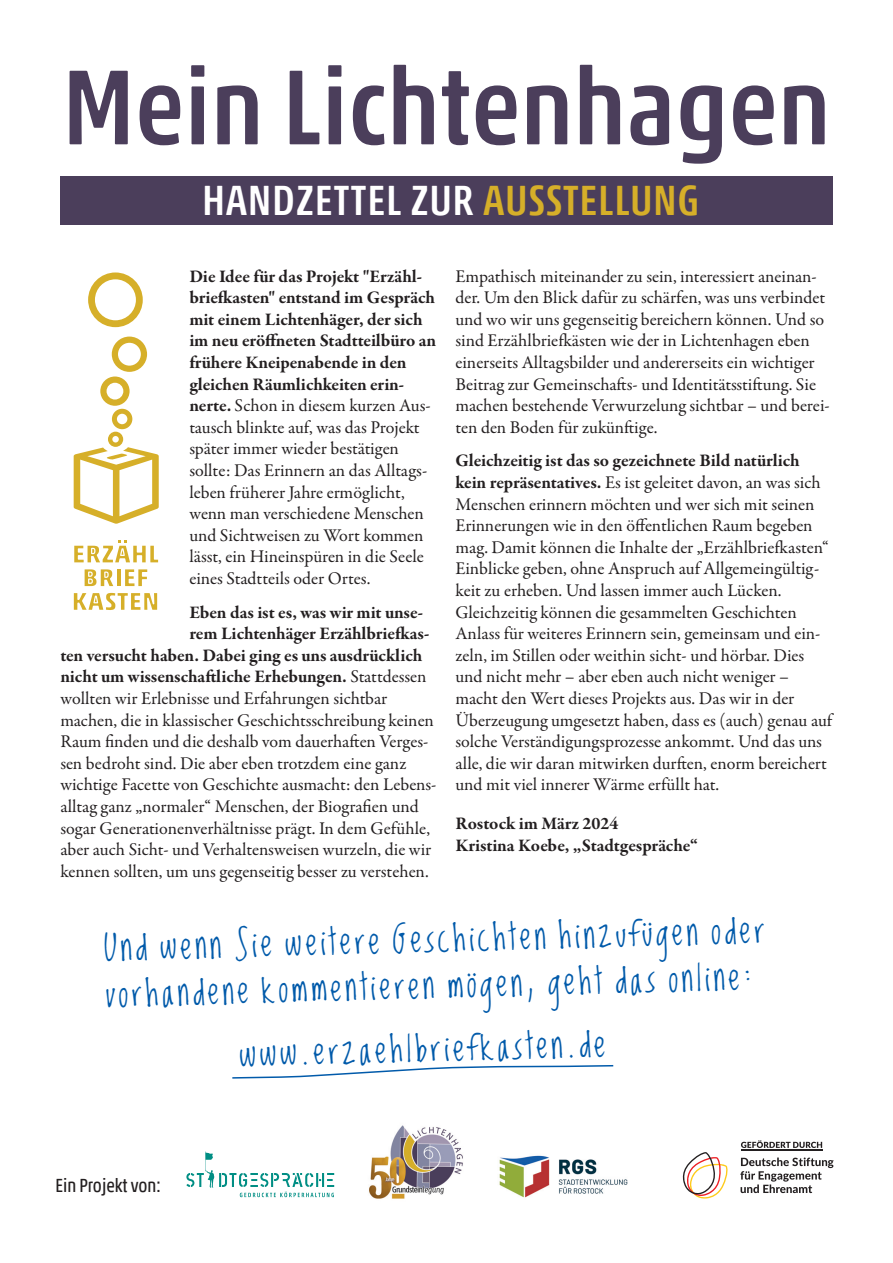
<style>
.page{position:relative;width:893px;height:1263px;background:#fff}
.page>*{position:absolute;margin:0;border:0;box-sizing:border-box;transform-origin:0 0}
.t1{font:500 condensed 108.15px "Akko Pro";letter-spacing:.01em;color:#4b3e5b}
.t2{font:500 condensed 42.45px "Akko Pro";letter-spacing:.03em;color:#fff}
.t3{font:36px/45.9px "Lovedbythe King";color:#015aaa}
.t4{font:condensed 19.05px "Akko Pro";color:#231f20}
.t5{font:18px/21.6px "Garamond Premr Pro";color:#231f20}
.t6{font:700 18px/21.6px "Garamond Premr Pro";letter-spacing:-.005em;color:#231f20}
.s1{color:#d6af29}
.s2{font-weight:700}
.s3{font-weight:400}
</style>
<div class="page">
<div style="left:60px;top:176px;width:773px;height:48px;background:#4b3e5b"></div>
<svg style="left:186px;top:1151px;width:148px;height:46px"></svg>
<svg style="left:682px;top:1152px;width:46px;height:46px"></svg>
<svg style="left:740px;top:1157px;width:93px;height:36px"></svg>
<svg style="left:741px;top:1140px;width:81px;height:8px"></svg>
<hr style="left:741px;top:1149px;width:81px;height:1px;background:#231f20">
<img style="left:369px;top:1125px;width:94px;height:74px">
<img style="left:499px;top:1155px;width:129px;height:43px">
<svg style="left:74px;top:541px;width:84px;height:21px"></svg>
<svg style="left:85px;top:569px;width:28px;height:17px"></svg>
<hr style="left:117px;top:569px;width:3px;height:17px;background:#d6af29">
<svg style="left:125px;top:569px;width:22px;height:17px"></svg>
<svg style="left:74px;top:593px;width:83px;height:17px"></svg>
<svg style="left:74px;top:337px;width:85px;height:187px"></svg>
<svg style="left:88px;top:272px;width:55px;height:55px"></svg>
<svg style="left:232px;top:1065px;width:382px;height:14px"></svg>
<p class="t1" style="left:63px;top:40px;width:768px">Mein Lichtenhagen</p>
<p class="t2" style="left:202px;top:174px;width:498px">HANDZETTEL ZUR <span class="s1">AUSSTELLUNG</span></p>
<p class="t5" style="left:189px;top:267px;width:248px"><span class="s2">Die Idee für das Projekt "Erzähl&shy;briefkasten" entstand im Gespräch mit einem Lichtenhäger, der sich im neu eröffneten Stadtteilbüro an frühere Kneipenabende in den gleichen Räumlichkeiten erin&shy;nerte.</span> Schon in diesem kurzen Aus&shy;tausch blinkte auf, was das Projekt später immer wieder bestätigen sollte: Das Erinnern an das Alltags&shy;leben früherer Jahre ermöglicht, wenn man verschiedene Menschen und Sichtweisen zu Wort kommen lässt, ein Hineinspüren in die Seele eines Stadtteils oder Ortes.</p>
<p class="t6" style="left:189px;top:603px;width:235px">Eben das ist es, was wir mit unse-</p>
<p class="t6" style="left:189px;top:624px;width:242px">rem Lichtenhäger Erzählbriefkas-</p>
<p class="t6" style="left:60px;top:646px;width:364px">ten versucht haben. Dabei ging es uns ausdrücklich</p>
<p class="t6" style="left:60px;top:668px;width:368px">nicht um wissenschaftliche Erhebungen. <span class="s3">Stattdessen</span></p>
<p class="t5" style="left:60px;top:689px;width:328px">wollten wir Erlebnisse und Erfahrungen sichtbar</p>
<p class="t5" style="left:60px;top:711px;width:375px">machen, die in klassischer Geschichtsschreibung keinen</p>
<p class="t5" style="left:60px;top:732px;width:369px">Raum finden und die deshalb vom dauerhaften Verges-</p>
<p class="t5" style="left:60px;top:754px;width:348px">sen bedroht sind. Die aber eben trotzdem eine ganz</p>
<p class="t5" style="left:60px;top:776px;width:378px">wichtige Facette von Geschichte ausmacht: den Lebens-</p>
<p class="t5" style="left:60px;top:797px;width:360px">alltag ganz „normaler“ Menschen, der Biografien und</p>
<p class="t5" style="left:60px;top:819px;width:371px">sogar Generationenverhältnisse prägt. In dem Gefühle,</p>
<p class="t5" style="left:60px;top:840px;width:372px">aber auch Sicht- und Verhaltensweisen wurzeln, die wir</p>
<p class="t5" style="left:60px;top:862px;width:370px">kennen sollten, um uns gegenseitig besser zu verstehen.</p>
<p class="t5" style="left:455px;top:267px;width:376px">Empathisch miteinander zu sein, interessiert aneinan&shy;der. Um den Blick dafür zu schärfen, was uns verbindet und wo wir uns gegenseitig bereichern können. Und so sind Erzählbriefkästen wie der in Lichtenhagen eben einerseits Alltagsbilder und andererseits ein wichtiger Beitrag zur Gemeinschafts- und Identitätsstiftung. Sie machen bestehende Verwurzelung sichtbar – und berei&shy;ten den Boden für zukünftige.</p>
<p class="t5" style="left:455px;top:452px;width:378px"><span class="s2">Gleichzeitig ist das so gezeichnete Bild natürlich kein repräsentatives.</span> Es ist geleitet davon, an was sich Menschen erinnern möchten und wer sich mit seinen Erinnerungen wie in den öffentlichen Raum begeben mag. Damit können die Inhalte der „Erzählbriefkasten“ Einblicke geben, ohne Anspruch auf Allgemeingültig&shy;keit zu erheben. Und lassen immer auch Lücken.<br>Gleichzeitig können die gesammelten Geschichten Anlass für weiteres Erinnern sein, gemeinsam und ein&shy;zeln, im Stillen oder weithin sicht- und hörbar. Dies und nicht mehr – aber eben auch nicht weniger – macht den Wert dieses Projekts aus. Das wir in der Überzeugung umgesetzt haben, dass es (auch) genau auf solche Verständigungsprozesse ankommt. Und das uns alle, die wir daran mitwirken durften, enorm bereichert und mit viel innerer Wärme erfüllt hat.</p>
<p class="t6" style="left:455px;top:814px;width:244px">Rostock im März 2024<br>Kristina Koebe, „Stadtgespräche“</p>
<p class="t3" style="left:103px;top:928px;width:662px;rotate:-2deg">Und wenn Sie weitere Geschichten hinzufügen oder vorhandene kommentieren mögen, geht das online:</p>
<p class="t3" style="left:239px;top:1032px;width:368px;rotate:-2deg">www.erzaehlbriefkasten.de</p>
<p class="t4" style="left:55px;top:1174px;width:107px">Ein Projekt von:</p>
</div>
